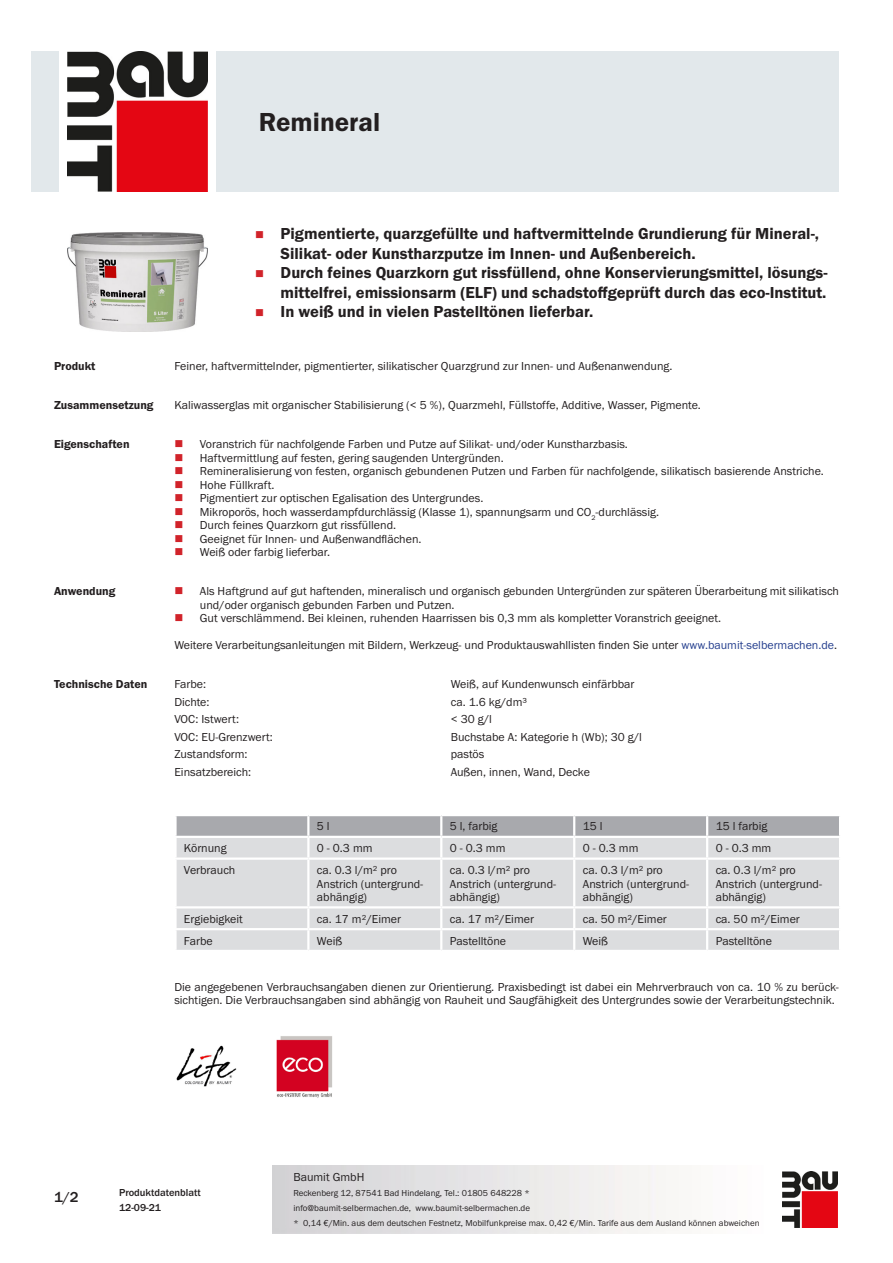
<style>
.page{position:relative;width:893px;height:1263px;background:#fff}
.page>*{position:absolute;margin:0;border:0;box-sizing:border-box;transform-origin:0 0}
.PDS_Produktname{font:27px "BM Franklin Gothic URW Dem";color:#231f20}
.t1{font:16.5px/19.5px "BM Franklin Gothic URW Dem";color:#231f20}
.t2{font:500 15px "BM Franklin Gothic URW";color:#231f20}
.PDS_Standard{font:12px/13.5px "BM Franklin Gothic URW Boo";color:#231f20}
.PDS_Standard_linksbü{font:12px/13.5px "BM Franklin Gothic URW Boo";color:#231f20}
.PDS_Header{font:12px "BM Franklin Gothic URW Dem";color:#231f20}
.t3{font:500 10.5px/15px "BM Franklin Gothic URW";color:#231f20}
.t4{font:9px/15px "BM Franklin Gothic URW Boo";color:#231f20}
.s1{color:#253f8e}
</style>
<div class="page">
<img style="left:782px;top:1171px;width:56px;height:56px">
<div style="left:32px;top:51px;width:27px;height:140px;background:#e2e8eb"></div>
<img style="left:68px;top:51px;width:139px;height:140px">
<div style="left:216px;top:51px;width:623px;height:140px;background:#e2e8eb"></div>
<img style="left:67px;top:233px;width:141px;height:99px">
<div style="left:177px;top:860px;width:662px;height:90px;background:#dcdddf"></div>
<svg style="left:176px;top:815px;width:664px;height:42px;background:#c7c8cb"></svg>
<hr style="left:307px;top:860px;width:2px;height:46px;background:#fff">
<hr style="left:440px;top:860px;width:2px;height:46px;background:#fff">
<hr style="left:573px;top:860px;width:2px;height:46px;background:#fff">
<hr style="left:706px;top:860px;width:2px;height:46px;background:#fff">
<hr style="left:174px;top:906px;width:134px;height:2px;background:#fff">
<hr style="left:308px;top:906px;width:133px;height:2px;background:#fff">
<hr style="left:307px;top:908px;width:2px;height:20px;background:#fff">
<hr style="left:441px;top:906px;width:133px;height:2px;background:#fff">
<hr style="left:440px;top:908px;width:2px;height:20px;background:#fff">
<hr style="left:574px;top:906px;width:133px;height:2px;background:#fff">
<hr style="left:573px;top:908px;width:2px;height:20px;background:#fff">
<hr style="left:707px;top:906px;width:134px;height:2px;background:#fff">
<hr style="left:706px;top:908px;width:2px;height:20px;background:#fff">
<hr style="left:174px;top:928px;width:134px;height:2px;background:#fff">
<hr style="left:308px;top:928px;width:133px;height:2px;background:#fff">
<hr style="left:307px;top:930px;width:2px;height:20px;background:#fff">
<hr style="left:441px;top:928px;width:133px;height:2px;background:#fff">
<hr style="left:440px;top:930px;width:2px;height:20px;background:#fff">
<hr style="left:574px;top:928px;width:133px;height:2px;background:#fff">
<hr style="left:573px;top:930px;width:2px;height:20px;background:#fff">
<hr style="left:707px;top:928px;width:134px;height:2px;background:#fff">
<hr style="left:706px;top:930px;width:2px;height:20px;background:#fff">
<img style="left:176px;top:1045px;width:61px;height:42px">
<img style="left:276px;top:1036px;width:56px;height:62px">
<p class="PDS_Produktname" style="left:259px;top:106px;width:123px">Remineral</p>
<p class="t1" style="left:281px;top:224px;width:540px">Pigmentierte, quarzgefüllte und haftvermittelnde Grundierung für Mineral-,<br>Silikat- oder Kunstharzputze im Innen- und Außenbereich.</p>
<p class="t1" style="left:281px;top:263px;width:548px">Durch feines Quarzkorn gut rissfüllend, ohne Konservierungsmittel, lösungs&shy;mittelfrei, emissionsarm (ELF) und schadstoffgeprüft durch das eco-Institut.</p>
<p class="t1" style="left:281px;top:302px;width:314px">In weiß und in vielen Pastelltönen lieferbar.</p>
<p class="PDS_Header" style="left:54px;top:359px;width:43px">Produkt</p>
<p class="PDS_Standard" style="left:174px;top:360px;width:500px">Feiner, haftvermittelnder, pigmentierter, silikatischer Quarzgrund zur Innen- und Außenanwendung.</p>
<p class="PDS_Header" style="left:54px;top:398px;width:101px">Zusammensetzung</p>
<p class="PDS_Standard" style="left:174px;top:399px;width:528px">Kaliwasserglas mit organischer Stabilisierung (&lt; 5 %), Quarzmehl, Füllstoffe, Additive, Wasser, Pigmente.</p>
<p class="PDS_Header" style="left:54px;top:437px;width:77px">Eigenschaften</p>
<p class="PDS_Standard" style="left:200px;top:438px;width:430px">Voranstrich für nachfolgende Farben und Putze auf Silikat- und/oder Kunstharzbasis.</p>
<p class="PDS_Standard" style="left:200px;top:451px;width:305px">Haftvermittlung auf festen, gering saugenden Untergründen.</p>
<p class="PDS_Standard" style="left:200px;top:465px;width:626px">Remineralisierung von festen, organisch gebundenen Putzen und Farben für nachfolgende, silikatisch basierende Anstriche.</p>
<p class="PDS_Standard" style="left:200px;top:478px;width:76px">Hohe Füllkraft.</p>
<p class="PDS_Standard" style="left:200px;top:492px;width:285px">Pigmentiert zur optischen Egalisation des Untergrundes.</p>
<p class="PDS_Standard" style="left:200px;top:505px;width:461px">Mikroporös, hoch wasserdampfdurchlässig (Klasse 1), spannungsarm und CO<sub>2</sub>-durchlässig.</p>
<p class="PDS_Standard" style="left:200px;top:519px;width:198px">Durch feines Quarzkorn gut rissfüllend.</p>
<p class="PDS_Standard" style="left:200px;top:532px;width:223px">Geeignet für Innen- und Außenwandflächen.</p>
<p class="PDS_Standard" style="left:200px;top:546px;width:132px">Weiß oder farbig lieferbar.</p>
<p class="PDS_Header" style="left:54px;top:584px;width:63px">Anwendung</p>
<p class="PDS_Standard" style="left:200px;top:585px;width:641px">Als Haftgrund auf gut haftenden, mineralisch und organisch gebunden Untergründen zur späteren Überarbeitung mit silikatisch und/oder organisch gebunden Farben und Putzen.</p>
<p class="PDS_Standard" style="left:200px;top:612px;width:523px">Gut verschlämmend. Bei kleinen, ruhenden Haarrissen bis 0,3 mm als kompletter Voranstrich geeignet.</p>
<p class="PDS_Standard" style="left:174px;top:639px;width:664px">Weitere Verarbeitungsanleitungen mit Bildern, Werkzeug- und Produktauswahllisten finden Sie unter <span class="s1">www.baumit-selbermachen.de</span>.</p>
<p class="PDS_Header" style="left:54px;top:677px;width:95px">Technische Daten</p>
<p class="PDS_Standard_linksbü" style="left:174px;top:677px;width:33px">Farbe:</p>
<p class="PDS_Standard_linksbü" style="left:451px;top:677px;width:185px">Weiß, auf Kundenwunsch einfärbbar</p>
<p class="PDS_Standard_linksbü" style="left:174px;top:695px;width:37px">Dichte:</p>
<p class="PDS_Standard_linksbü" style="left:451px;top:695px;width:78px">ca. 1.6 kg/dm³</p>
<p class="PDS_Standard_linksbü" style="left:174px;top:712px;width:66px">VOC: Istwert:</p>
<p class="PDS_Standard_linksbü" style="left:451px;top:712px;width:43px">&lt; 30 g/l</p>
<p class="PDS_Standard_linksbü" style="left:174px;top:730px;width:100px">VOC: EU-Grenzwert:</p>
<p class="PDS_Standard_linksbü" style="left:451px;top:730px;width:193px">Buchstabe A: Kategorie h (Wb); 30 g/l</p>
<p class="PDS_Standard_linksbü" style="left:174px;top:748px;width:75px">Zustandsform:</p>
<p class="PDS_Standard_linksbü" style="left:451px;top:748px;width:35px">pastös</p>
<p class="PDS_Standard_linksbü" style="left:174px;top:765px;width:78px">Einsatzbereich:</p>
<p class="PDS_Standard_linksbü" style="left:451px;top:765px;width:141px">Außen, innen, Wand, Decke</p>
<p class="PDS_Standard_linksbü" style="left:317px;top:820px;width:14px">5 l</p>
<p class="PDS_Standard_linksbü" style="left:450px;top:820px;width:49px">5 l, farbig</p>
<p class="PDS_Standard_linksbü" style="left:583px;top:820px;width:21px">15 l</p>
<p class="PDS_Standard_linksbü" style="left:716px;top:820px;width:53px">15 l farbig</p>
<p class="PDS_Standard_linksbü" style="left:184px;top:842px;width:44px">Körnung</p>
<p class="PDS_Standard_linksbü" style="left:317px;top:842px;width:57px">0 - 0.3 mm</p>
<p class="PDS_Standard_linksbü" style="left:450px;top:842px;width:57px">0 - 0.3 mm</p>
<p class="PDS_Standard_linksbü" style="left:583px;top:842px;width:57px">0 - 0.3 mm</p>
<p class="PDS_Standard_linksbü" style="left:716px;top:842px;width:57px">0 - 0.3 mm</p>
<p class="PDS_Standard_linksbü" style="left:184px;top:863px;width:53px">Verbrauch</p>
<p class="PDS_Standard_linksbü" style="left:317px;top:863px;width:108px">ca. 0.3 l/m² pro<br>Anstrich (untergrund&shy;abhängig)</p>
<p class="PDS_Standard_linksbü" style="left:450px;top:863px;width:108px">ca. 0.3 l/m² pro<br>Anstrich (untergrund&shy;abhängig)</p>
<p class="PDS_Standard_linksbü" style="left:583px;top:863px;width:108px">ca. 0.3 l/m² pro<br>Anstrich (untergrund&shy;abhängig)</p>
<p class="PDS_Standard_linksbü" style="left:716px;top:863px;width:108px">ca. 0.3 l/m² pro<br>Anstrich (untergrund&shy;abhängig)</p>
<p class="PDS_Standard_linksbü" style="left:184px;top:912px;width:60px">Ergiebigkeit</p>
<p class="PDS_Standard_linksbü" style="left:317px;top:912px;width:86px">ca. 17 m²/Eimer</p>
<p class="PDS_Standard_linksbü" style="left:450px;top:912px;width:86px">ca. 17 m²/Eimer</p>
<p class="PDS_Standard_linksbü" style="left:583px;top:912px;width:86px">ca. 50 m²/Eimer</p>
<p class="PDS_Standard_linksbü" style="left:716px;top:912px;width:86px">ca. 50 m²/Eimer</p>
<p class="PDS_Standard_linksbü" style="left:184px;top:934px;width:30px">Farbe</p>
<p class="PDS_Standard_linksbü" style="left:317px;top:934px;width:27px">Weiß</p>
<p class="PDS_Standard_linksbü" style="left:450px;top:934px;width:58px">Pastelltöne</p>
<p class="PDS_Standard_linksbü" style="left:583px;top:934px;width:27px">Weiß</p>
<p class="PDS_Standard_linksbü" style="left:716px;top:934px;width:58px">Pastelltöne</p>
<p class="PDS_Standard" style="left:174px;top:980px;width:666px">Die angegebenen Verbrauchsangaben dienen zur Orientierung. Praxisbedingt ist dabei ein Mehrverbrauch von ca. 10 % zu berück&shy;sichtigen. Die Verbrauchsangaben sind abhängig von Rauheit und Saugfähigkeit des Untergrundes sowie der Verarbeitungstechnik.</p>
<p class="t2" style="left:54px;top:1188px;width:26px">1/2</p>
<p class="t3" style="left:119px;top:1185px;width:83px">Produktdatenblatt<br>12-09-21</p>
<p class="PDS_Standard" style="left:293px;top:1170px;width:73px">Baumit GmbH</p>
<p class="t4" style="left:293px;top:1186px;width:468px">Reckenberg 12, 87541 Bad Hindelang, Tel.: 01805 648228 *<br>info@baumit-selbermachen.de, www.baumit-selbermachen.de<br>* 0,14 €/Min. aus dem deutschen Festnetz, Mobilfunkpreise max. 0,42 €/Min. Tarife aus dem Ausland können abweichen</p>
</div>
